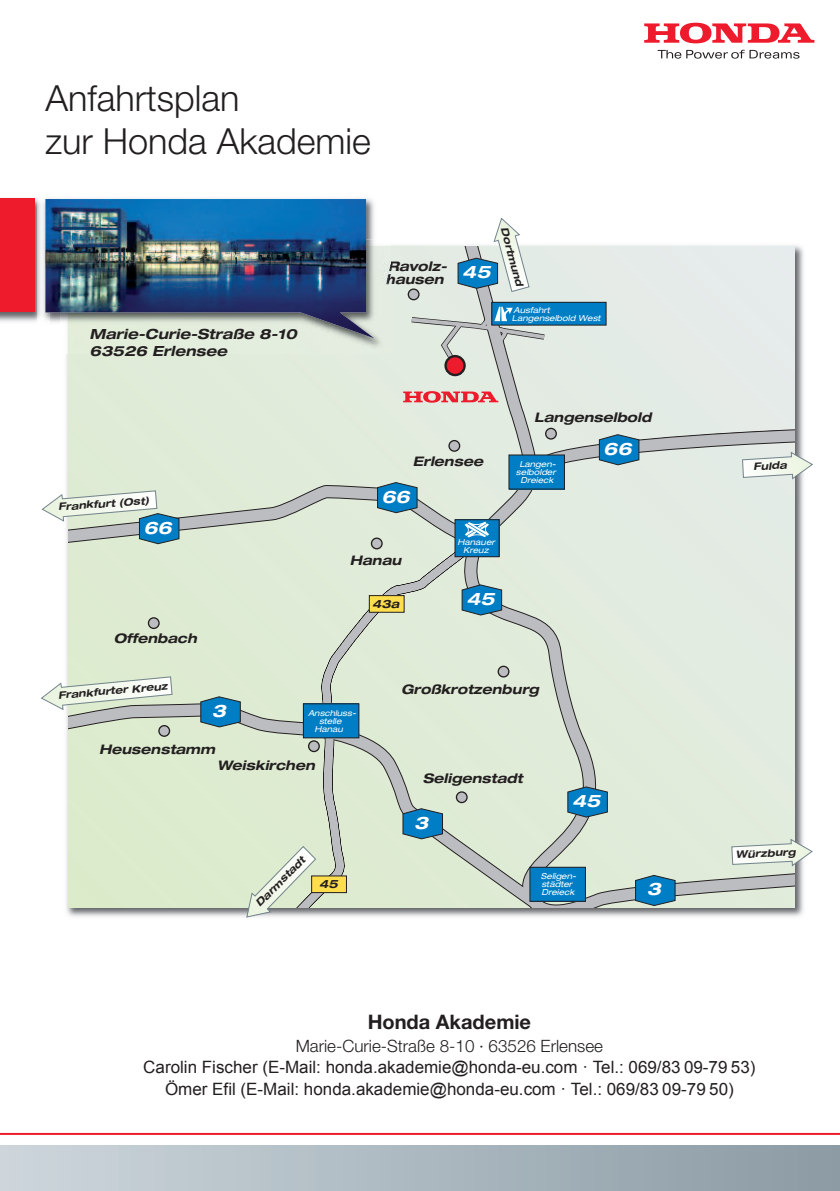
<style>
.page{position:relative;width:840px;height:1191px;background:#fff}
.page>*{position:absolute;margin:0;border:0;box-sizing:border-box;transform-origin:0 0}
.t1{font:300 36px/43.2px "Helvetica Neue";color:#231f20}
.t2{font:700 20px "Helvetica Neue";color:#231f20}
.t3{font:italic 700 expanded 17.2px "Helvetica Neue";color:#fff}
.t4{font:17px/22.6px "Arial";color:#231f20;text-align:center}
.t5{font:300 17px "Helvetica Neue";color:#231f20}
.t6{font:italic 700 expanded 14px/16.8px "Helvetica Neue";letter-spacing:.005em;color:#231f20}
.t7{font:italic 700 expanded 13.2px/13px "Helvetica Neue";color:#231f20}
.t8{font:italic 700 expanded 11.4px "Helvetica Neue";color:#231f20}
.t9{font:italic 700 expanded 10.2px "Helvetica Neue";color:#231f20}
.t10{font:italic expanded 8.2px/8px "Helvetica Neue";color:#fff;text-align:center}
</style>
<div class="page">
<img style="left:0;top:198px;width:38px;height:124px">
<div style="left:0;top:198px;width:34px;height:114px;background:#ee1b2d"></div>
<img style="left:66px;top:245px;width:738px;height:673px">
<div style="left:68px;top:246px;width:726px;height:661px;background:#e0ebd7"></div>
<svg style="left:453px;top:246px;width:341px;height:661px"></svg>
<svg style="left:321px;top:556px;width:165px;height:142px"></svg>
<div style="left:148px;top:618px;width:11px;height:10px;background:#bcbdc0;border-radius:50%"></div>
<div style="left:148px;top:617px;width:12px;height:12px;border:1px solid #231f20;border-radius:50%"></div>
<svg style="left:498px;top:666px;width:10px;height:11px"></svg>
<div style="left:497px;top:665px;width:12px;height:12px;border:1px solid #231f20;border-radius:50%"></div>
<div style="left:449px;top:440px;width:10px;height:11px;background:#bcbdc0;border-radius:50%"></div>
<div style="left:448px;top:440px;width:12px;height:12px;border:1px solid #231f20;border-radius:50%"></div>
<svg style="left:461px;top:584px;width:41px;height:31px"></svg>
<svg style="left:567px;top:786px;width:40px;height:31px"></svg>
<svg style="left:634px;top:875px;width:41px;height:31px"></svg>
<div style="left:369px;top:595px;width:35px;height:17px;background:#ffde4e"></div>
<div style="left:369px;top:595px;width:35px;height:17px;border:1px solid #231f20"></div>
<div style="left:454px;top:519px;width:45px;height:38px;border:1px solid #231f20"></div>
<div style="left:508px;top:455px;width:56px;height:34px;background:linear-gradient(to bottom,#007ec5,#007ec5)"></div>
<svg style="left:68px;top:698px;width:478px;height:209px"></svg>
<svg style="left:402px;top:808px;width:40px;height:31px"></svg>
<svg style="left:200px;top:696px;width:41px;height:31px"></svg>
<div style="left:311px;top:876px;width:35px;height:16px;background:#ffde4e"></div>
<div style="left:529px;top:867px;width:56px;height:34px;background:#007ec5"></div>
<div style="left:529px;top:867px;width:56px;height:34px;border:1px solid #231f20"></div>
<div style="left:303px;top:704px;width:56px;height:34px;background:#007ec5"></div>
<div style="left:303px;top:703px;width:56px;height:35px;border:1px solid #231f20"></div>
<div style="left:444px;top:355px;width:21px;height:21px;border:2px solid #231f20;border-radius:50%"></div>
<div style="left:491px;top:302px;width:114px;height:23px;background:#007ec5"></div>
<div style="left:491px;top:302px;width:115px;height:23px;border:1px solid #231f20"></div>
<svg style="left:411px;top:305px;width:139px;height:70px"></svg>
<svg style="left:408px;top:289px;width:10px;height:11px"></svg>
<div style="left:407px;top:288px;width:12px;height:12px;border:1px solid #231f20;border-radius:50%"></div>
<svg style="left:403px;top:391px;width:95px;height:12px"></svg>
<svg style="left:730px;top:838px;width:82px;height:28px"></svg>
<svg style="left:515px;top:423px;width:297px;height:70px"></svg>
<svg style="left:457px;top:217px;width:72px;height:75px"></svg>
<svg style="left:41px;top:476px;width:461px;height:80px"></svg>
<svg style="left:41px;top:676px;width:131px;height:34px"></svg>
<svg style="left:246px;top:846px;width:70px;height:71px"></svg>
<svg style="left:657px;top:50px;width:142px;height:9px"></svg>
<svg style="left:644px;top:23px;width:170px;height:20px"></svg>
<img style="left:38px;top:197px;width:12px;height:124px">
<img style="left:66px;top:240px;width:324px;height:114px">
<img style="left:45px;top:199px;width:328px;height:139px">
<div style="left:0;top:1145px;width:839px;height:46px;background:linear-gradient(to right,#cdd6dc,#8b9aa4)"></div>
<hr style="left:0;top:1133px;width:839px;height:2px;background:#ee1b2d">
<h1 class="t1" style="left:45px;top:80px;width:327px">Anfahrtsplan<br>zur Honda Akademie</h1>
<p class="t6" style="left:89px;top:327px;width:209px">Marie-Curie-Straße 8-10<br>63526 Erlensee</p>
<p class="t9" style="left:58px;top:503px;width:93px;rotate:-4deg">Frankfurt (Ost)</p>
<p class="t3" style="left:143px;top:521px;width:33px">66</p>
<p class="t7" style="left:385px;top:261px;width:65px">Ravolz&shy;hausen</p>
<p class="t3" style="left:462px;top:266px;width:33px">45</p>
<p class="t9" style="left:507px;top:226px;width:62px;rotate:75deg">Dortmund</p>
<p class="t10" style="left:511px;top:307px;width:92px;text-align:left">Ausfahrt<br>Langenselbold West</p>
<p class="t7" style="left:412px;top:456px;width:74px">Erlensee</p>
<p class="t3" style="left:381px;top:490px;width:33px">66</p>
<p class="t7" style="left:534px;top:412px;width:121px">Langenselbold</p>
<p class="t10" style="left:515px;top:461px;width:43px">Langen&shy;selbolder<br>Dreieck</p>
<p class="t3" style="left:603px;top:442px;width:33px">66</p>
<p class="t10" style="left:457px;top:539px;width:40px">Hanauer<br>Kreuz</p>
<p class="t7" style="left:114px;top:633px;width:87px">Offenbach</p>
<p class="t9" style="left:58px;top:691px;width:111px;rotate:-5deg">Frankfurter Kreuz</p>
<p class="t3" style="left:212px;top:704px;width:19px">3</p>
<p class="t7" style="left:99px;top:743px;width:120px">Heusenstamm</p>
<p class="t7" style="left:349px;top:555px;width:55px">Hanau</p>
<p class="t8" style="left:372px;top:599px;width:31px">43a</p>
<p class="t3" style="left:466px;top:592px;width:33px">45</p>
<p class="t10" style="left:308px;top:709px;width:51px">Anschluss-</p>
<p class="t10" style="left:319px;top:718px;width:26px">stelle</p>
<p class="t10" style="left:314px;top:726px;width:32px">Hanau</p>
<p class="t7" style="left:401px;top:684px;width:142px">Großkrotzenburg</p>
<p class="t7" style="left:217px;top:759px;width:102px">Weiskirchen</p>
<p class="t7" style="left:422px;top:773px;width:101px">Seligenstadt</p>
<p class="t3" style="left:414px;top:816px;width:19px">3</p>
<p class="t3" style="left:571px;top:794px;width:33px">45</p>
<p class="t9" style="left:254px;top:902px;width:67px;rotate:-45deg">Darmstadt</p>
<p class="t8" style="left:319px;top:879px;width:22px">45</p>
<p class="t10" style="left:540px;top:873px;width:38px;text-align:left">Seligen&shy;städter<br>Dreieck</p>
<p class="t3" style="left:646px;top:883px;width:19px">3</p>
<p class="t9" style="left:752px;top:463px;width:35px;rotate:-3deg">Fulda</p>
<p class="t9" style="left:735px;top:851px;width:61px;rotate:-3deg">Würzburg</p>
<p class="t2" style="left:367px;top:1015px;width:165px">Honda Akademie</p>
<p class="t5" style="left:295px;top:1040px;width:308px">Marie-Curie-Straße 8-10 · 63526 Erlensee</p>
<p class="t4" style="left:143px;top:1055px;width:613px">Carolin Fischer (E-Mail: honda.akademie@honda-eu.com · Tel.: 069/83 09-79 53)<br>Ömer Efil (E-Mail: honda.akademie@honda-eu.com · Tel.: 069/83 09-79 50)</p>
</div>
